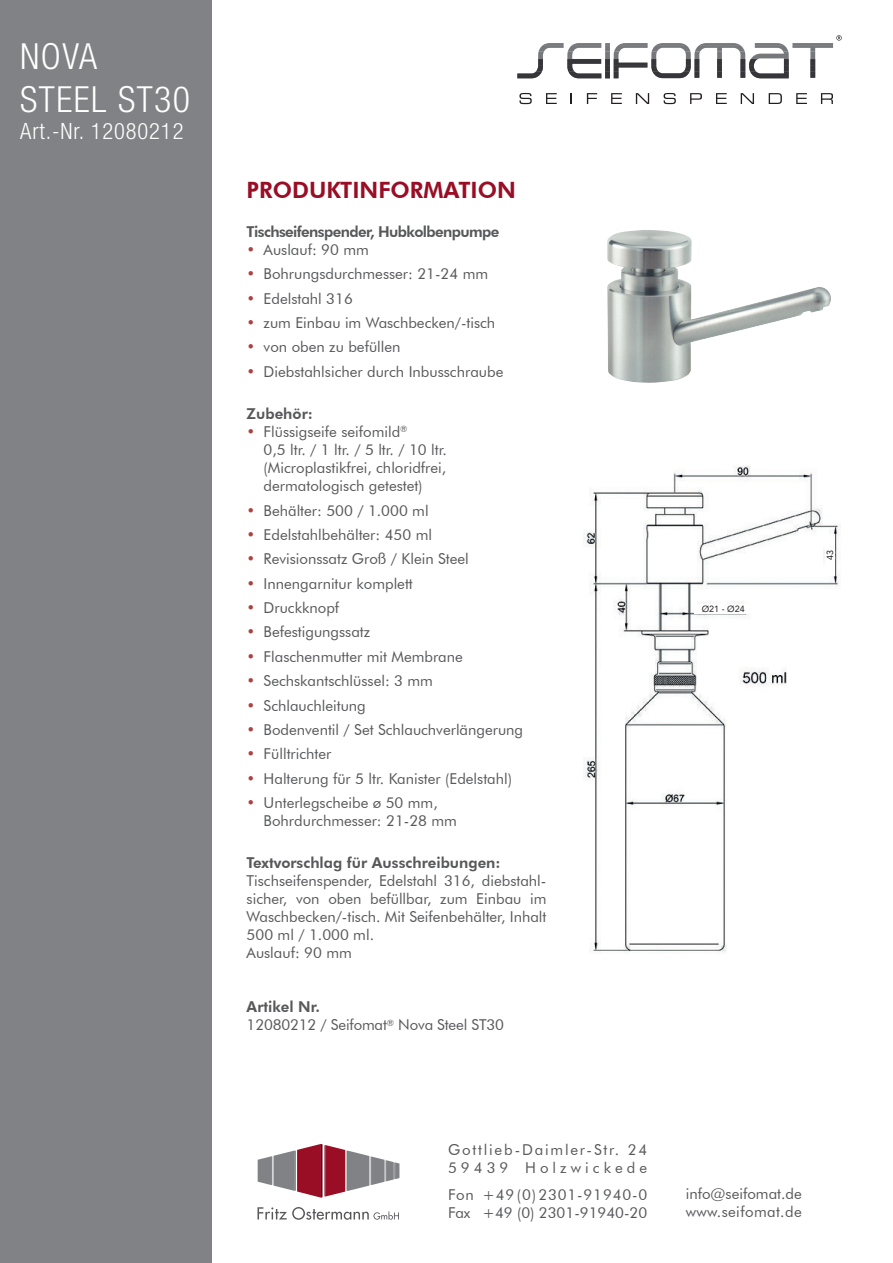
<style>
.page{position:relative;width:893px;height:1263px;background:#fff}
.page>*{position:absolute;margin:0;border:0;box-sizing:border-box;transform-origin:0 0}
.t1{font:300 condensed 36px "Helvetica Neue LT Std";letter-spacing:.04em;color:#fff}
.Produktinformation{font:800 22.5px "Futura BT";color:#990d25}
.t2{font:300 condensed 22.5px "Helvetica Neue LT Std";letter-spacing:.04em;color:#fff}
.Text{font:15px/18px "Futura BT";color:#57585a}
.Hervorgehoben{font:800 15px "Futura BT";color:#57585a}
.Text-2{font:15px/18px "Futura BT";letter-spacing:.12em;color:#57585a}
.Hervorgehoben-2{font:800 15px "Futura BT";letter-spacing:-.04em;color:#57585a}
.Aufzählungen{font:9px "Avenir LT";color:#231f20}
.s1{color:#ac4240}
</style>
<div class="page">
<svg style="left:519px;top:93px;width:13px;height:11px"></svg>
<svg style="left:546px;top:93px;width:11px;height:11px"></svg>
<svg style="left:587px;top:93px;width:10px;height:11px"></svg>
<svg style="left:611px;top:93px;width:11px;height:11px"></svg>
<svg style="left:636px;top:93px;width:13px;height:11px"></svg>
<svg style="left:664px;top:93px;width:12px;height:11px"></svg>
<svg style="left:690px;top:93px;width:12px;height:11px"></svg>
<svg style="left:716px;top:93px;width:11px;height:11px"></svg>
<svg style="left:741px;top:93px;width:13px;height:11px"></svg>
<svg style="left:769px;top:93px;width:13px;height:11px"></svg>
<svg style="left:796px;top:93px;width:11px;height:11px"></svg>
<svg style="left:821px;top:93px;width:12px;height:11px"></svg>
<svg style="left:517px;top:35px;width:325px;height:43px"></svg>
<div style="left:0;top:0;width:212px;height:1263px;background:#808285"></div>
<svg style="left:257px;top:1207px;width:142px;height:13px"></svg>
<svg style="left:258px;top:1144px;width:141px;height:53px"></svg>
<img style="left:607px;top:230px;width:224px;height:153px">
<img style="left:583px;top:466px;width:258px;height:486px">
<div style="left:694px;top:604px;width:59px;height:9px;background:#fff"></div>
<div style="left:825px;top:534px;width:9px;height:42px;background:#fff"></div>
<p class="t1" style="left:20px;top:35px;width:78px">NOVA</p>
<p class="t1" style="left:20px;top:79px;width:171px">STEEL ST30</p>
<p class="t2" style="left:20px;top:118px;width:165px">Art.-Nr. 12080212</p>
<p class="Produktinformation" style="left:247px;top:176px;width:271px">PRODUKTINFORMATION</p>
<p class="Hervorgehoben-2" style="left:247px;top:222px;width:254px">Tischseifenspender, Hubkolbenpumpe</p>
<p class="Text" style="left:247px;top:240px;width:124px"><span class="s1">•</span> Auslauf: 90 mm</p>
<p class="Text" style="left:247px;top:265px;width:243px"><span class="s1">•</span> Bohrungsdurchmesser: 21-24 mm</p>
<p class="Text" style="left:247px;top:289px;width:108px"><span class="s1">•</span> Edelstahl 316</p>
<p class="Text" style="left:247px;top:313px;width:250px"><span class="s1">•</span> zum Einbau im Waschbecken/-tisch</p>
<p class="Text" style="left:247px;top:338px;width:155px"><span class="s1">•</span> von oben zu befüllen</p>
<p class="Text" style="left:247px;top:362px;width:258px"><span class="s1">•</span> Diebstahlsicher durch Inbusschraube</p>
<p class="Hervorgehoben" style="left:247px;top:405px;width:68px">Zubehör:</p>
<p class="Text" style="left:264px;top:423px;width:185px;text-indent:-17px"><span class="s1">•</span> Flüssigseife seifomild<sup>®<br></sup>0,5 ltr. / 1 ltr. / 5 ltr. / 10 ltr. (Microplastikfrei, chloridfrei, dermatologisch getestet)</p>
<p class="Text" style="left:247px;top:501px;width:183px"><span class="s1">•</span> Behälter: 500 / 1.000 ml</p>
<p class="Text" style="left:247px;top:525px;width:187px"><span class="s1">•</span> Edelstahlbehälter: 450 ml</p>
<p class="Text" style="left:247px;top:550px;width:224px"><span class="s1">•</span> Revisionssatz Groß / Klein Steel</p>
<p class="Text" style="left:247px;top:574px;width:168px"><span class="s1">•</span> Innengarnitur komplett</p>
<p class="Text" style="left:247px;top:599px;width:94px"><span class="s1">•</span> Druckknopf</p>
<p class="Text" style="left:247px;top:623px;width:125px"><span class="s1">•</span> Befestigungssatz</p>
<p class="Text" style="left:247px;top:647px;width:218px"><span class="s1">•</span> Flaschenmutter mit Membrane</p>
<p class="Text" style="left:247px;top:672px;width:188px"><span class="s1">•</span> Sechskantschlüssel: 3 mm</p>
<p class="Text" style="left:247px;top:696px;width:121px"><span class="s1">•</span> Schlauchleitung</p>
<p class="Text" style="left:247px;top:720px;width:278px"><span class="s1">•</span> Bodenventil / Set Schlauchverlängerung</p>
<p class="Text" style="left:247px;top:745px;width:86px"><span class="s1">•</span> Fülltrichter</p>
<p class="Text" style="left:247px;top:769px;width:267px"><span class="s1">•</span> Halterung für 5 ltr. Kanister (Edelstahl)</p>
<p class="Text" style="left:264px;top:794px;width:195px;text-indent:-17px"><span class="s1">•</span> Unterlegscheibe ø 50 mm,<br>Bohrdurchmesser: 21-28 mm</p>
<p class="Hervorgehoben" style="left:247px;top:854px;width:255px">Textvorschlag für Ausschreibungen:</p>
<p class="Text" style="left:247px;top:872px;width:301px;text-align:justify">Tischseifenspender, Edelstahl 316, diebstahl&shy;sicher, von oben befüllbar, zum Einbau im Waschbecken/-tisch. Mit Seifenbehälter, Inhalt 500 ml / 1.000 ml.</p>
<p class="Text" style="left:247px;top:944px;width:107px">Auslauf: 90 mm</p>
<p class="Hervorgehoben" style="left:247px;top:998px;width:75px">Artikel Nr.</p>
<p class="Text" style="left:247px;top:1016px;width:259px">12080212 / Seifomat<sup>®</sup> Nova Steel ST30</p>
<p class="Aufzählungen" style="left:702px;top:604px;width:45px">Ø21 - Ø24</p>
<p class="Aufzählungen" style="left:825px;top:560px;width:12px;rotate:-90deg">43</p>
<p class="Text-2" style="left:448px;top:1141px;width:201px">Gottlieb-Daimler-Str. 24<br>59439 Holzwickede</p>
<p class="Text" style="left:448px;top:1186px;width:201px">Fon +49 (0) 2301-91940-0<br>Fax +49 (0) 2301-91940-20</p>
<p class="Text" style="left:686px;top:1184px;width:118px">info@seifomat.de www.seifomat.de</p>
</div>
